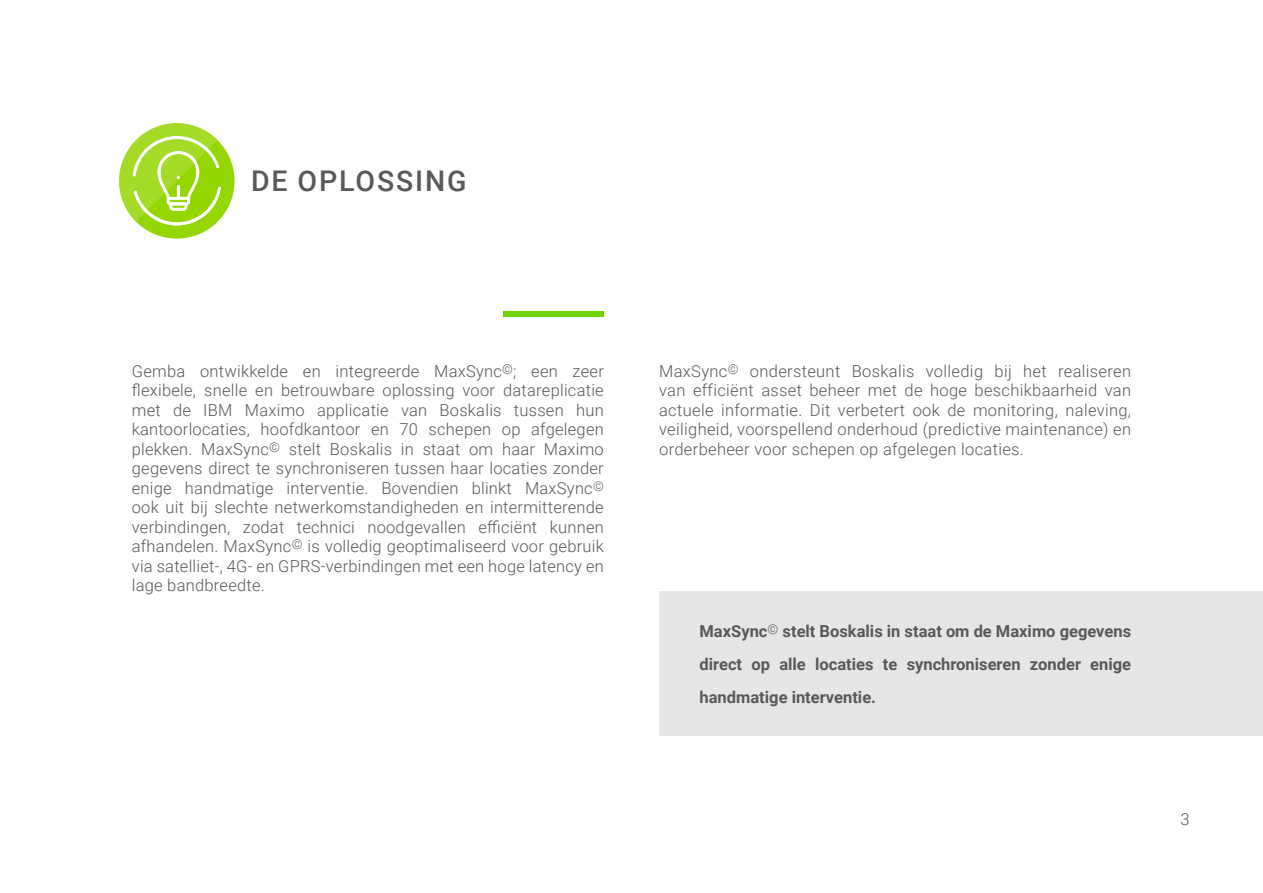
<style>
.page{position:relative;width:1263px;height:893px;background:#fff}
.page>*{position:absolute;margin:0;border:0;box-sizing:border-box;transform-origin:0 0}
.t1{font:500 28.5px "Roboto";letter-spacing:.065em;color:#58595b}
.t2{font:300 16.5px/19.5px "Roboto";letter-spacing:.015em;color:#58595b;text-align:justify}
.t3{font:700 16.5px/33px "Roboto";color:#58595b;text-align:justify}
</style>
<div class="page">
<div style="left:503px;top:312px;width:101px;height:5px;background:#6ed400"></div>
<div style="left:659px;top:591px;width:604px;height:145px;background:#e6e6e6"></div>
<div style="left:119px;top:123px;width:115px;height:116px;background:#94d600;border-radius:50%"></div>
<svg style="left:119px;top:123px;width:102px;height:102px"></svg>
<h1 class="t1" style="left:251px;top:161px;width:217px">DE OPLOSSING</h1>
<p class="t2" style="left:132px;top:361px;width:473px">Gemba ontwikkelde en integreerde MaxSync<sup>©</sup>; een zeer flexibele, snelle en betrouwbare oplossing voor datareplicatie met de IBM Maximo applicatie van Boskalis tussen hun kantoorlocaties, hoofdkantoor en 70 schepen op afgelegen plekken. MaxSync<sup>©</sup> stelt Boskalis in staat om haar Maximo gegevens direct te synchroniseren tussen haar locaties zonder enige handmatige interventie. Bovendien blinkt MaxSync<sup>© </sup>ook uit bij slechte netwerkomstandigheden en intermitterende verbindingen, zodat technici noodgevallen efficiënt kunnen afhandelen. MaxSync<sup>©</sup> is volledig geoptimaliseerd voor gebruik via satelliet-, 4G- en GPRS-verbindingen met een hoge latency en lage bandbreedte.</p>
<p class="t2" style="left:659px;top:361px;width:474px">MaxSync<sup>©</sup> ondersteunt Boskalis volledig bij het realiseren van efficiënt asset beheer met de hoge beschikbaarheid van actuele informatie. Dit verbetert ook de monitoring, naleving, veiligheid, voorspellend onderhoud (predictive maintenance) en orderbeheer voor schepen op afgelegen locaties.</p>
<p class="t3" style="left:699px;top:614px;width:433px">MaxSync<sup>©</sup> stelt Boskalis in staat om de Maximo gegevens direct op alle locaties te synchroniseren zonder enige handmatige interventie.</p>
<p class="t2" style="left:1180px;top:809px;width:11px">3</p>
</div>
